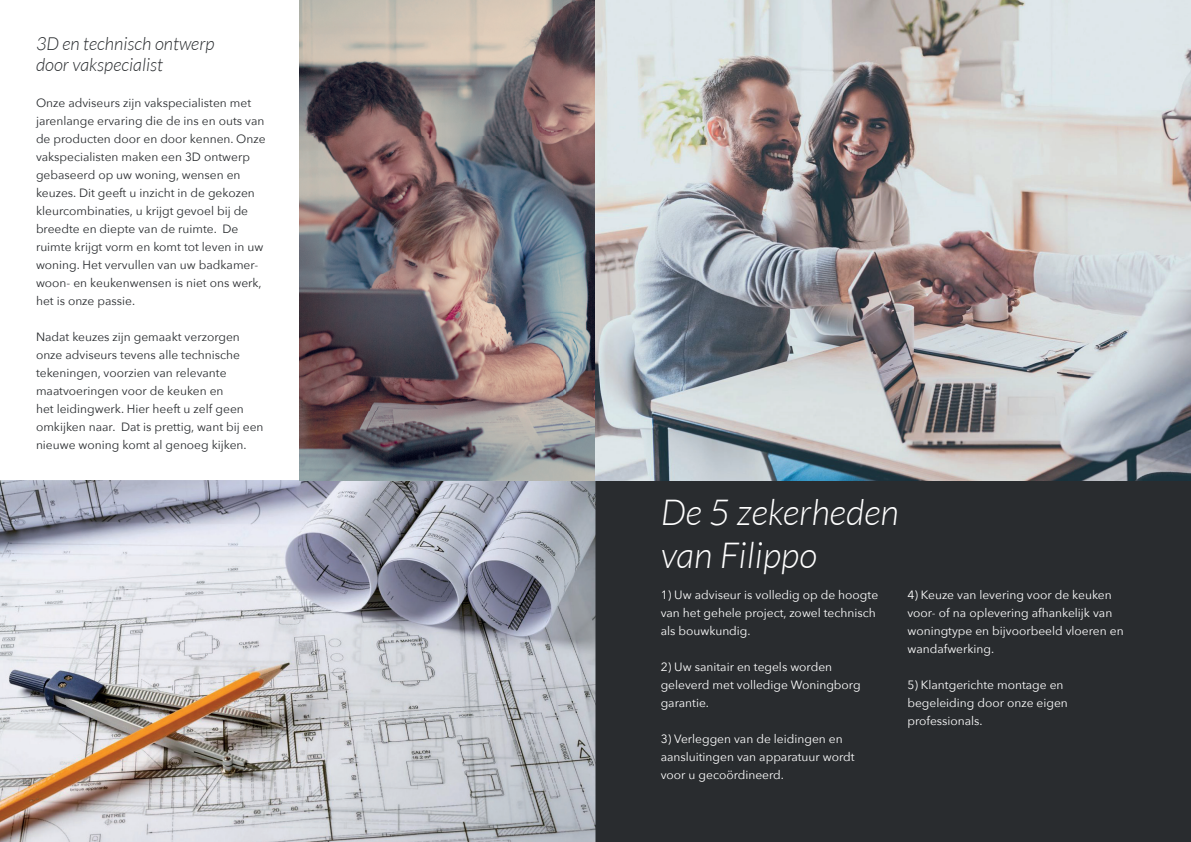
<style>
.page{position:relative;width:1191px;height:842px;background:#fff}
.page>*{position:absolute;margin:0;border:0;box-sizing:border-box;transform-origin:0 0}
.t1{font:italic 300 36px/43.2px "Lato";color:#fff}
.t2{font:italic 300 18px/21.6px "Lato";color:#292c2f}
.t3{font:12px/18px "Avenir Next";color:#292c2f}
.t4{font:12px/18px "Avenir Next";color:#fff}
</style>
<div class="page">
<div style="left:595px;top:480px;width:596px;height:362px;background:#292c2f"></div>
<img style="left:0;top:480px;width:595px;height:362px">
<img style="left:300px;top:0;width:891px;height:480px">
<img style="left:300px;top:480px;width:295px;height:1px">
<h2 class="t2" style="left:36px;top:33px;width:180px">3D en technisch ontwerp door vakspecialist</h2>
<p class="t3" style="left:36px;top:94px;width:231px">Onze adviseurs zijn vakspecialisten met jarenlange ervaring die de ins en outs van de producten door en door kennen. Onze vakspecialisten maken een 3D ontwerp gebaseerd op uw woning, wensen en keuzes. Dit geeft u inzicht in de gekozen kleurcombinaties, u krijgt gevoel bij de breedte en diepte van de ruimte. De ruimte krijgt vorm en komt tot leven in uw woning. Het vervullen van uw badkamer&shy;woon- en keukenwensen is niet ons werk, het is onze passie.</p>
<p class="t3" style="left:36px;top:328px;width:229px">Nadat keuzes zijn gemaakt verzorgen onze adviseurs tevens alle technische tekeningen, voorzien van relevante maatvoeringen voor de keuken en<br>het leidingwerk. Hier heeft u zelf geen omkijken naar. Dat is prettig, want bij een nieuwe woning komt al genoeg kijken.</p>
<h1 class="t1" style="left:660px;top:492px;width:240px">De 5 zekerheden van Filippo</h1>
<p class="t4" style="left:660px;top:585px;width:219px">1) Uw adviseur is volledig op de hoogte van het gehele project, zowel technisch als bouwkundig.</p>
<p class="t4" style="left:660px;top:657px;width:201px">2) Uw sanitair en tegels worden geleverd met volledige Woningborg garantie.</p>
<p class="t4" style="left:660px;top:729px;width:195px">3) Verleggen van de leidingen en aansluitingen van apparatuur wordt voor u gecoördineerd.</p>
<p class="t4" style="left:907px;top:585px;width:218px">4) Keuze van levering voor de keuken voor- of na oplevering afhankelijk van woningtype en bijvoorbeeld vloeren en wandafwerking.</p>
<p class="t4" style="left:907px;top:675px;width:162px">5) Klantgerichte montage en begeleiding door onze eigen professionals.</p>
</div>
